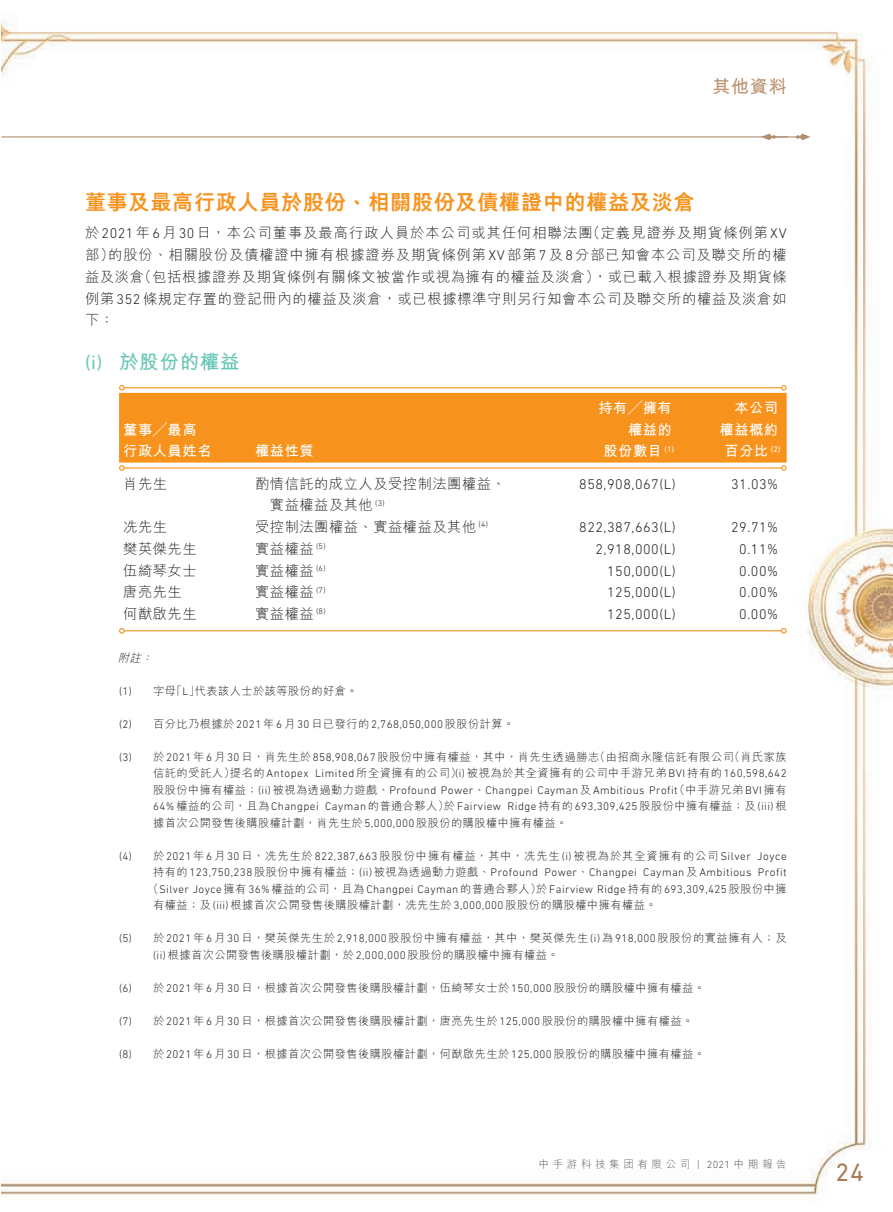
<style>
.page{position:relative;width:893px;height:1212px;background:#fff}
.page>*{position:absolute;margin:0;border:0;box-sizing:border-box;transform-origin:0 0}
.t1{font:25.5px "DIN Next LT Pro";color:#a97b50}
._3__標題{font:800 21px "M Hei HK";letter-spacing:.04em;color:#f7931d}
._4__副標題{font:700 19.5px "M Hei HK";letter-spacing:.035em;color:#66c6b6}
._4__副標題-2{font:19.5px "DIN Next LT Pro";color:#66c6b6}
.t2{font:700 18px "M Hei HK";color:#bb9571}
._1__內文{font:300 14.25px/21.8px "M Hei HK";letter-spacing:.05em;color:#231f20}
._1__內文-2{font:300 14.25px "DIN Next LT Pro";letter-spacing:.035em;color:#231f20}
._1__內文-3{font:700 14.25px "M Hei HK";letter-spacing:.035em;color:#fff}
._1__內文-4{font:300 14.25px "M Hei HK";letter-spacing:.075em;color:#231f20}
._2__附註內文{font:300 11.25px/16.5px "M Hei HK";letter-spacing:.035em;color:#231f20}
._2__附註內文-2{font:300 11.25px/16.5px "DIN Next LT Pro";letter-spacing:.035em;color:#231f20}
._2__附註內文-3{font:300 11.25px "M Hei HK";letter-spacing:.08em;color:#231f20}
._2__附註內文-4{font:italic 300 11.25px "M Hei HK";color:#231f20}
.t3{font:300 10.5px "M Hei HK";letter-spacing:.345em;color:#57585a}
.t4{font:300 10.5px "DIN Next LT Pro";color:#57585a}
._1__內文-5{font:300 8.25px "DIN Next LT Pro";color:#231f20}
._1__內文-6{font:8.25px "DIN Next LT Pro";color:#fff}
.s1{font-family:"DIN Next LT Pro"}
.s2{font-family:"M Hei HK"}
.s3{font-family:"M Hei HKS"}
</style>
<div class="page">
<img style="left:1px;top:14px;width:892px;height:1187px">
<hr style="left:768px;top:136px;width:34px;height:1px;background:#b28e70">
<svg style="left:761px;top:134px;width:15px;height:6px"></svg>
<svg style="left:795px;top:134px;width:15px;height:6px"></svg>
<hr style="left:1px;top:136px;width:787px;height:1px;background:#b28e70">
<div style="left:119px;top:393px;width:668px;height:70px;background:#f7931d"></div>
<hr style="left:124px;top:387px;width:658px;height:1px;background:#f7931d">
<svg style="left:119px;top:385px;width:6px;height:6px"></svg>
<svg style="left:781px;top:385px;width:6px;height:6px"></svg>
<hr style="left:124px;top:467px;width:658px;height:2px;background:#f7931d">
<svg style="left:119px;top:465px;width:6px;height:6px"></svg>
<svg style="left:781px;top:465px;width:6px;height:6px"></svg>
<hr style="left:124px;top:630px;width:658px;height:1px;background:#f7931d">
<svg style="left:119px;top:628px;width:6px;height:6px"></svg>
<svg style="left:781px;top:628px;width:6px;height:6px"></svg>
<h3 class="t2" style="left:713px;top:73px;width:76px">其他資料</h3>
<p class="_3__標題" style="left:85px;top:192px;width:611px">董事及最高行政人員於股份、相關股份及債權證中的權益及淡倉</p>
<p class="_1__內文-4" style="left:586px;top:226px;width:202px">（定義見證券及期貨條例第<span class="s1">XV</span></p>
<p class="_1__內文" style="left:108px;top:222px;width:680px;text-indent:-23px">於<span class="s1">2021</span>年<span class="s1">6</span>月<span class="s1">30</span>日，本公司董事及最高行政人員於本公司或其任何相聯法團<br>的股份、相關股份及債權證中擁有根據證券及期貨條例第<span class="s1">XV</span>部第<span class="s1">7</span>及<span class="s1">8</span>分部已知會本公司及聯交所的權</p>
<p class="_1__內文" style="left:85px;top:244px;width:31px">部）</p>
<p class="_1__內文" style="left:137px;top:265px;width:650px">（包括根據證券及期貨條例有關條文被當作或視為擁有的權益及淡倉，）或已載入根據證券及期貨條</p>
<p class="_1__內文" style="left:85px;top:265px;width:703px">益及淡倉<br>例第<span class="s1">352</span>條規定存置的登記冊內的權益及淡倉，或已根據標準守則另行知會本公司及聯交所的權益及淡倉如下：</p>
<p class="_4__副標題" style="left:119px;top:347px;width:122px">於股份的權益</p>
<p class="_4__副標題-2" style="left:85px;top:351px;width:19px">i( )</p>
<p class="_1__內文-3" style="left:123px;top:419px;width:75px">董事╱最高</p>
<p class="_1__內文-3" style="left:123px;top:441px;width:90px">行政人員姓名</p>
<p class="_1__內文-3" style="left:255px;top:441px;width:60px">權益性質</p>
<p class="_1__內文" style="left:123px;top:472px;width:45px">肖先生</p>
<p class="_1__內文" style="left:255px;top:472px;width:252px">酌情信託的成立人及受控制法團權益、</p>
<p class="_1__內文" style="left:270px;top:494px;width:104px">實益權益及其他</p>
<p class="_1__內文-5" style="left:375px;top:498px;width:11px">(3)</p>
<p class="_1__內文" style="left:123px;top:516px;width:45px">冼先生</p>
<p class="_1__內文" style="left:255px;top:516px;width:223px">受控制法團權益、實益權益及其他</p>
<p class="_1__內文-5" style="left:479px;top:520px;width:11px">)4(</p>
<p class="_1__內文" style="left:123px;top:537px;width:75px">樊英傑先生</p>
<p class="_1__內文" style="left:255px;top:537px;width:60px">實益權益</p>
<p class="_1__內文-5" style="left:316px;top:541px;width:11px">)5(</p>
<p class="_1__內文" style="left:123px;top:559px;width:75px">伍綺琴女士</p>
<p class="_1__內文" style="left:255px;top:559px;width:60px">實益權益</p>
<p class="_1__內文-5" style="left:316px;top:563px;width:11px">)6(</p>
<p class="_1__內文" style="left:123px;top:581px;width:60px">唐亮先生</p>
<p class="_1__內文" style="left:255px;top:581px;width:60px">實益權益</p>
<p class="_1__內文-5" style="left:316px;top:585px;width:11px">)7(</p>
<p class="_1__內文" style="left:123px;top:603px;width:75px">何猷啟先生</p>
<p class="_2__附註內文-4" style="left:141px;top:652px;width:16px">：</p>
<p class="_2__附註內文-4" style="left:118px;top:652px;width:27px">附註</p>
<p class="_1__內文" style="left:255px;top:603px;width:60px">實益權益</p>
<p class="_1__內文-5" style="left:316px;top:607px;width:11px">)8(</p>
<p class="_2__附註內文-2" style="left:119px;top:682px;width:15px">1( )</p>
<p class="_2__附註內文-2" style="left:119px;top:715px;width:15px">2( )</p>
<p class="_2__附註內文" style="left:153px;top:682px;width:24px">字母</p>
<p class="_2__附註內文" style="left:195px;top:682px;width:164px">代表該人士於該等股份的好倉。</p>
<p class="_2__附註內文" style="left:171px;top:682px;width:31px">「 」<span class="s1">L</span></p>
<p class="_2__附註內文" style="left:153px;top:715px;width:363px">百分比乃根據於<span class="s1">2021</span>年<span class="s1">6</span>月<span class="s1">30</span>日已發行的<span class="s1">2,768,050,000</span>股股份計算。</p>
<p class="_1__內文-3" style="left:599px;top:397px;width:75px">持有╱擁有</p>
<p class="_1__內文-3" style="left:628px;top:419px;width:45px">權益的</p>
<p class="_1__內文-6" style="left:664px;top:444px;width:11px">(1)</p>
<p class="_1__內文-3" style="left:604px;top:441px;width:60px">股份數目</p>
<p class="_1__內文-3" style="left:734px;top:397px;width:45px">本公司</p>
<p class="_1__內文-3" style="left:720px;top:419px;width:60px">權益概約</p>
<p class="_1__內文-6" style="left:771px;top:444px;width:11px">(2)</p>
<p class="_1__內文-3" style="left:725px;top:441px;width:45px">百分比</p>
<p class="_1__內文-2" style="left:579px;top:475px;width:98px">858,908,067 (L(</p>
<p class="_1__內文-2" style="left:731px;top:475px;width:49px">31.03%</p>
<p class="_1__內文-2" style="left:579px;top:519px;width:98px">822,387,663 (L(</p>
<p class="_1__內文-2" style="left:731px;top:519px;width:49px">29.71%</p>
<p class="_1__內文-2" style="left:595px;top:541px;width:82px">2,918,000 (L(</p>
<p class="_1__內文-2" style="left:739px;top:541px;width:40px">0.11%</p>
<p class="_1__內文-2" style="left:607px;top:562px;width:70px">150,000 (L(</p>
<p class="_1__內文-2" style="left:739px;top:562px;width:40px">0.00%</p>
<p class="_1__內文-2" style="left:607px;top:584px;width:70px">125,000 (L(</p>
<p class="_1__內文-2" style="left:739px;top:584px;width:40px">0.00%</p>
<p class="_1__內文-2" style="left:607px;top:606px;width:70px">125,000 (L(</p>
<p class="_1__內文-2" style="left:739px;top:606px;width:40px">0.00%</p>
<p class="_2__附註內文-2" style="left:119px;top:748px;width:15px">3( )</p>
<p class="_2__附註內文-2" style="left:119px;top:847px;width:15px">4( )</p>
<p class="_2__附註內文-2" style="left:119px;top:930px;width:15px">5( )</p>
<p class="_2__附註內文-2" style="left:119px;top:979px;width:15px">6( )</p>
<p class="_2__附註內文-2" style="left:119px;top:1012px;width:15px">7( )</p>
<p class="_2__附註內文-2" style="left:119px;top:1045px;width:15px">8( )</p>
<p class="_2__附註內文" style="left:153px;top:748px;width:448px">於<span class="s1">2021</span>年<span class="s1">6</span>月<span class="s1">30</span>日，肖先生於<span class="s1">858,908,067</span>股股份中擁有權益，其中，肖先生透過勝志</p>
<p class="_2__附註內文" style="left:594px;top:748px;width:141px">（由招商永隆信託有限公司</p>
<p class="_2__附註內文" style="left:729px;top:748px;width:60px">（肖氏家族</p>
<p class="_2__附註內文" style="left:315px;top:764px;width:148px"><span class="s1">Limited</span>所全資擁有的公司）<span class="s1">(</span></p>
<p class="_2__附註內文" style="left:459px;top:764px;width:329px"><span class="s1">)i</span> 被視為於其全資擁有的公司中手游兄弟<span class="s1">BVI</span>持有的<span class="s1">160,598,642</span></p>
<p class="_2__附註內文" style="left:153px;top:764px;width:83px">信託的受託人）</p>
<p class="_2__附註內文-2" style="left:230px;top:765px;width:80px"><span class="s2">提名的</span>Antopex</p>
<p class="_2__附註內文-2" style="left:508px;top:781px;width:281px;text-indent:-354px"><span class="s2">股股份中擁有權益；</span>( )i i <span class="s2">被視為透過動力遊戲、</span>Profound Power<span class="s2">、</span>Changpei Cayman<span class="s2">及</span>Ambitious Profit<br>Ridge<span class="s2">持有的</span>693,309,425<span class="s2">股股份中擁有權益；及</span>(iii <span class="s2">根</span>)</p>
<p class="_2__附註內文" style="left:674px;top:781px;width:114px">（中手游兄弟<span class="s1">BVI</span>擁有</p>
<p class="_2__附註內文" style="left:325px;top:797px;width:126px"><span class="s1">Cayman</span>的普通合夥人）</p>
<p class="_2__附註內文-2" style="left:444px;top:798px;width:59px"><span class="s2">於</span>Fairview</p>
<p class="_2__附註內文" style="left:153px;top:797px;width:416px"><span class="s1">64%</span>權益的公司，且為<span class="s1">Changpei<br></span>據首次公開發售後購股權計劃，肖先生於<span class="s1">5,000,000</span>股股份的購股權中擁有權益。</p>
<p class="_2__附註內文-3" style="left:153px;top:850px;width:599px">於<span class="s1">2021</span>年<span class="s1">6</span>月<span class="s1">30</span>日，冼先生於<span class="s1">822,387,663</span>股股份中擁有權益，其中，冼先生 <span class="s1">)i(</span> 被視為於其全資擁有的公司<span class="s1">Silver</span></p>
<p class="_2__附註內文-2" style="left:757px;top:847px;width:31px">Joyce</p>
<p class="_2__附註內文-2" style="left:536px;top:864px;width:252px;text-indent:-383px"><span class="s2">持有的</span>123,750,238<span class="s2">股股份中擁有權益；</span>( )i i <span class="s2">被視為透過動力遊戲、</span>Profound<br><span class="s2">於</span>Fairview Ridge<span class="s2">持有的</span>693,309,425<span class="s2">股股份中擁</span></p>
<p class="_2__附註內文-2" style="left:643px;top:864px;width:110px">Cayman<span class="s2">及</span>Ambitious</p>
<p class="_2__附註內文-2" style="left:544px;top:864px;width:94px">Power<span class="s2">、</span>Changpei</p>
<p class="_2__附註內文-2" style="left:758px;top:864px;width:30px">Profit</p>
<p class="_2__附註內文" style="left:153px;top:880px;width:505px;text-indent:-6px">（<span class="s1">Silver Joyce</span>擁有<span class="s1">36%</span>權益的公司，且為<span class="s1">Changpei Cayman</span>的普通合夥人）<br>有權益；及<span class="s1">(iii)</span>根據首次公開發售後購股權計劃，冼先生於<span class="s1">3,000,000</span>股股份的購股權中擁有權益。</p>
<p class="_2__附註內文" style="left:153px;top:929px;width:635px">於<span class="s1">2021</span>年<span class="s1">6</span>月<span class="s1">30</span>日，樊英傑先生於<span class="s1">2,918,000</span>股股份中擁有權益，其中，樊英傑先生 為<span class="s1">)i( 918,000</span>股股份的實益擁有人；及</p>
<p class="_2__附註內文" style="left:153px;top:946px;width:407px"><span class="s1">)i i(</span> 根據首次公開發售後購股權計劃，於<span class="s1">2,000,000</span>股股份的購股權中擁有權益。</p>
<p class="_2__附註內文" style="left:153px;top:979px;width:553px">於<span class="s1">2021</span>年<span class="s1">6</span>月<span class="s1">30</span>日，根據首次公開發售後購股權計劃，伍綺琴女士於<span class="s1">150,000</span>股股份的購股權中擁有權益。</p>
<p class="_2__附註內文" style="left:153px;top:1012px;width:542px">於<span class="s1">2021</span>年<span class="s1">6</span>月<span class="s1">30</span>日，根據首次公開發售後購股權計劃，唐亮先生於<span class="s1">125,000</span>股股份的購股權中擁有權益。</p>
<p class="_2__附註內文" style="left:153px;top:1045px;width:553px">於<span class="s1">2021</span>年<span class="s1">6</span>月<span class="s1">30</span>日，根據首次公開發售後購股權計劃，何猷啟先生於<span class="s1">125,000</span>股股份的購股權中擁有權益。</p>
<p class="t3" style="left:539px;top:1159px;width:153px">中手游科技集<span class="s3">團</span>有限公司</p>
<h1 class="t1" style="left:835px;top:1158px;width:30px">24</h1>
<p class="t4" style="left:707px;top:1158px;width:81px">2021<span class="s2">中期報告</span></p>
<p class="t4" style="left:697px;top:1158px;width:4px">|</p>
</div>
